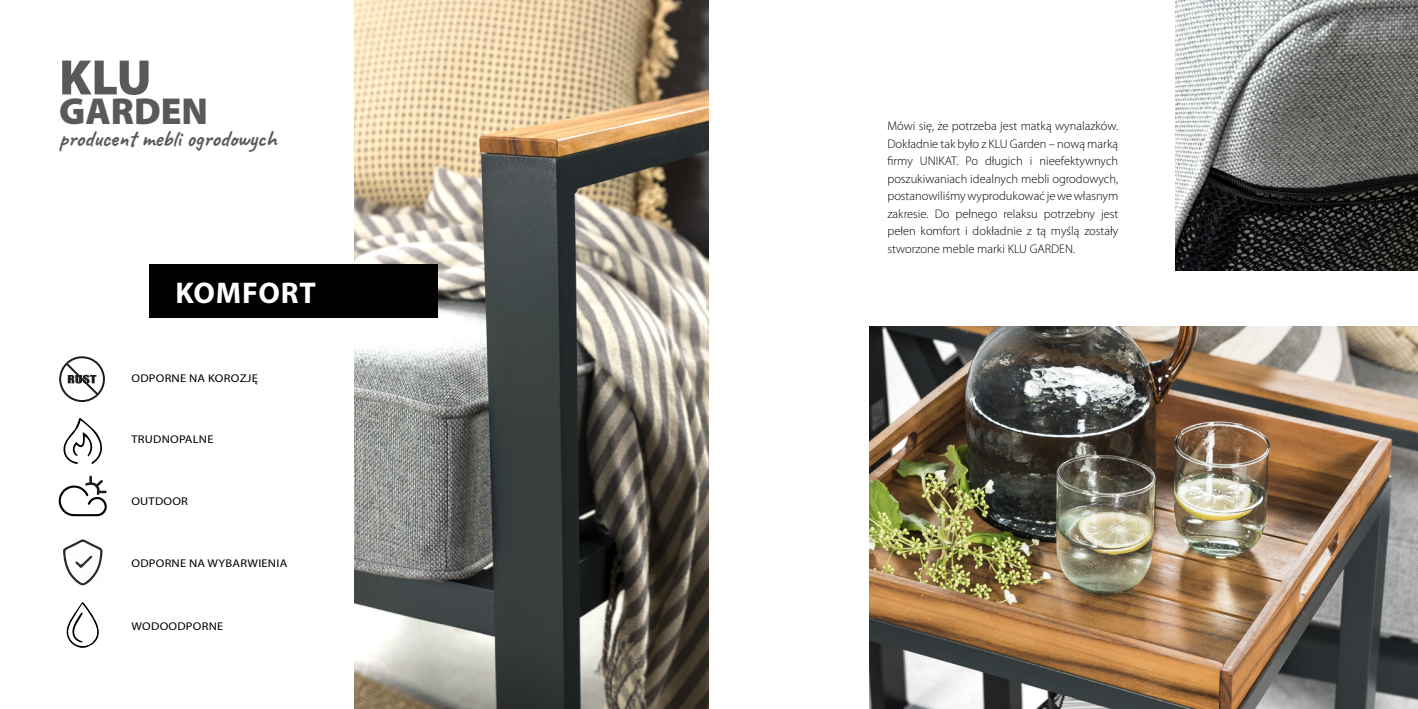
<style>
.page{position:relative;width:1418px;height:709px;background:#fff}
.page>*{position:absolute;margin:0;border:0;box-sizing:border-box;transform-origin:0 0}
.t1{font:900 50.25px "Myriad Pro";color:#58595b}
.t2{font:900 37.62px "Myriad Pro";color:#58595b}
.t3{font:700 30px "Myriad Pro";letter-spacing:.025em;color:#fff}
.t4{font:700 22.88px "Caveat";color:#58595b}
.t5{font:300 12.5px/17.5px "Myriad Pro";color:#000;text-align:justify}
.t6{font:11.25px "Myriad Pro";letter-spacing:.02em;color:#000;scale:1.11 1}
</style>
<div class="page">
<img style="left:1175px;top:0;width:242px;height:270px">
<img style="left:354px;top:0;width:355px;height:709px">
<img style="left:869px;top:326px;width:548px;height:383px">
<div style="left:149px;top:264px;width:289px;height:54px;background:#000"></div>
<div style="left:59px;top:356px;width:46px;height:46px;border:2px solid #1c1c1b;border-radius:50%"></div>
<svg style="left:64px;top:361px;width:36px;height:36px"></svg>
<svg style="left:63px;top:418px;width:39px;height:46px"></svg>
<svg style="left:58px;top:477px;width:49px;height:39px"></svg>
<svg style="left:63px;top:539px;width:40px;height:47px"></svg>
<svg style="left:66px;top:602px;width:33px;height:45px"></svg>
<h1 class="t1" style="left:59px;top:44px;width:94px">KLU</h1>
<h2 class="t2" style="left:59px;top:87px;width:150px">GARDEN</h2>
<h3 class="t4" style="left:59px;top:124px;width:219px">producent mebli ogrodowych</h3>
<p class="t5" style="left:887px;top:117px;width:232px">Mówi się, że potrzeba jest matką wynalazków.<br>Dokładnie tak było z KLU Garden – nową marką firmy UNIKAT. Po długich i nieefektywnych poszukiwaniach idealnych mebli ogrodowych, postanowiliśmy wyprodukować je we własnym zakresie. Do pełnego relaksu potrzebny jest pełen komfort i dokładnie z tą myślą zostały stworzone meble marki KLU GARDEN.</p>
<h3 class="t3" style="left:175px;top:273px;width:142px">KOMFORT</h3>
<p class="t6" style="left:131px;top:371px;width:115px">ODPORNE NA KOROZJĘ</p>
<p class="t6" style="left:131px;top:432px;width:75px">TRUDNOPALNE</p>
<p class="t6" style="left:131px;top:494px;width:52px">OUTDOOR</p>
<p class="t6" style="left:131px;top:556px;width:142px">ODPORNE NA WYBARWIENIA</p>
<p class="t6" style="left:131px;top:619px;width:84px">WODOODPORNE</p>
</div>
